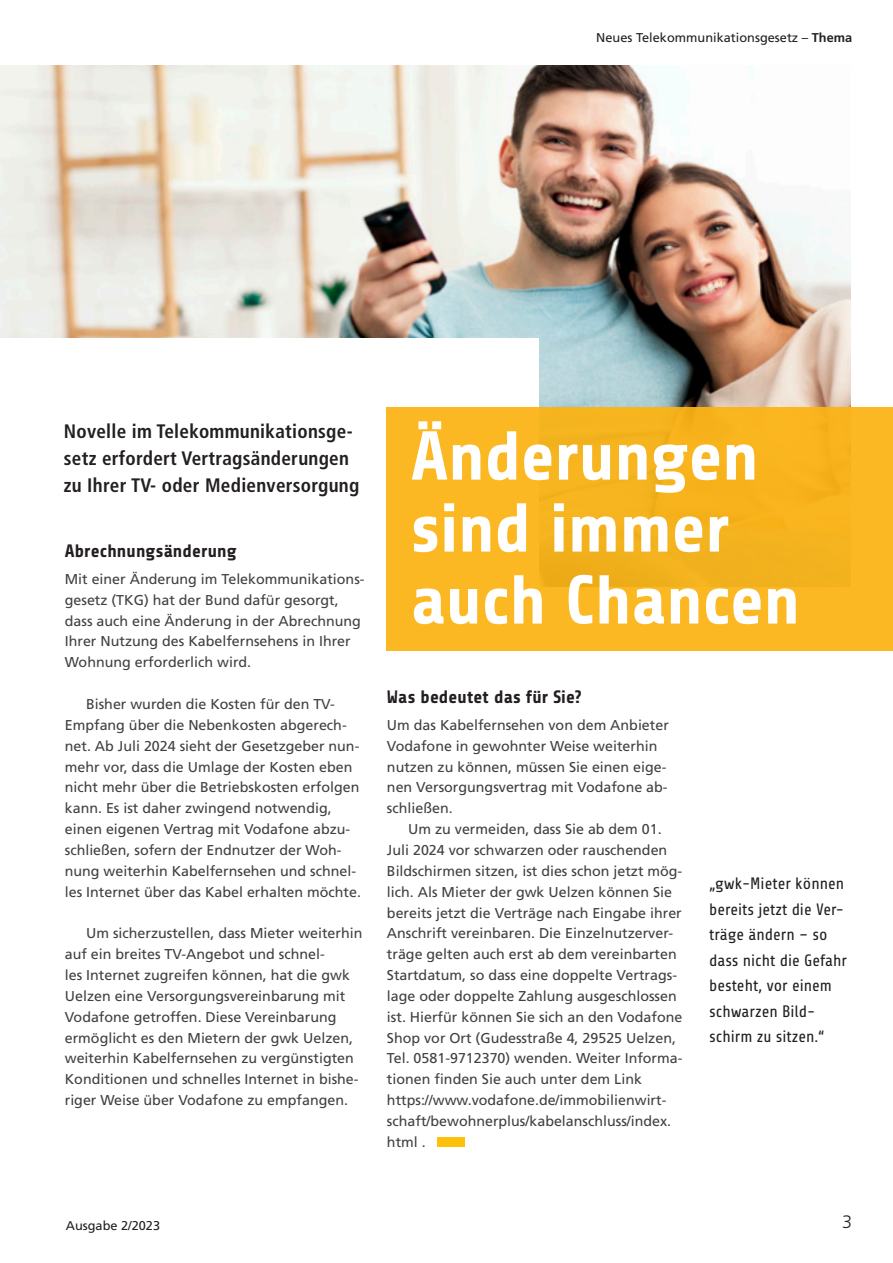
<style>
.page{position:relative;width:893px;height:1263px;background:#fff}
.page>*{position:absolute;margin:0;border:0;box-sizing:border-box;transform-origin:0 0}
.t1{font:69px/72px "Share Bold OSF";color:#fff}
.t2{font:700 condensed 19.5px/27px "Frutiger";letter-spacing:.015em;color:#231f20}
.t3{font:700 18px "Share";letter-spacing:.01em;color:#231f20}
.t4{font:300 18px "Frutiger";color:#231f20}
.t5{font:16.5px/25.5px "Share";color:#231f20}
.t6{font:14.25px/20.9px "Frutiger";color:#404041}
.t7{font:12.75px "Frutiger";color:#231f20}
.s1{font-weight:700}
</style>
<div class="page">
<img style="left:0;top:65px;width:850px;height:342px">
<div style="left:0;top:339px;width:539px;height:856px;background:#fff"></div>
<div style="left:437px;top:1137px;width:27px;height:10px;background:#fec10b"></div>
<div style="left:387px;top:407px;width:506px;height:243px;background:#fcb822"></div>
<p class="t7" style="left:596px;top:30px;width:257px">Neues Telekommunikationsgesetz – <span class="s1">Thema</span></p>
<h2 class="t2" style="left:64px;top:418px;width:297px">Novelle im Telekommunikationsge&shy;setz erfordert Vertragsänderungen zu Ihrer TV- oder Medienversorgung</h2>
<p class="t3" style="left:65px;top:541px;width:173px">Abrechnungsänderung</p>
<p class="t6" style="left:65px;top:568px;width:301px">Mit einer Änderung im Telekommunikations&shy;gesetz (TKG) hat der Bund dafür gesorgt, dass auch eine Änderung in der Abrechnung Ihrer Nutzung des Kabelfernsehens in Ihrer Wohnung erforderlich wird.</p>
<p class="t6" style="left:65px;top:693px;width:298px;text-indent:21px">Bisher wurden die Kosten für den TV-Empfang über die Nebenkosten abgerech&shy;net. Ab Juli 2024 sieht der Gesetzgeber nun&shy;mehr vor, dass die Umlage der Kosten eben nicht mehr über die Betriebskosten erfolgen kann. Es ist daher zwingend notwendig, einen eigenen Vertrag mit Vodafone abzu&shy;schließen, sofern der Endnutzer der Woh&shy;nung weiterhin Kabelfernsehen und schnel&shy;les Internet über das Kabel erhalten möchte.</p>
<p class="t6" style="left:65px;top:923px;width:299px;text-indent:21px">Um sicherzustellen, dass Mieter weiterhin auf ein breites TV-Angebot und schnel-<br>les Internet zugreifen können, hat die gwk Uelzen eine Versorgungsvereinbarung mit Vodafone getroffen. Diese Vereinbarung ermöglicht es den Mietern der gwk Uelzen, weiterhin Kabelfernsehen zu vergünstigten Konditionen und schnelles Internet in bishe&shy;riger Weise über Vodafone zu empfangen.</p>
<h1 class="t1" style="left:411px;top:421px;width:391px">Änderungen sind immer auch Chancen</h1>
<p class="t3" style="left:387px;top:687px;width:196px">Was bedeutet das für Sie?</p>
<p class="t6" style="left:387px;top:714px;width:283px">Um das Kabelfernsehen von dem Anbieter Vodafone in gewohnter Weise weiterhin nutzen zu können, müssen Sie einen eige&shy;nen Versorgungsvertrag mit Vodafone ab&shy;schließen.</p>
<p class="t6" style="left:387px;top:818px;width:297px;text-indent:21px">Um zu vermeiden, dass Sie ab dem 01.<br>Juli 2024 vor schwarzen oder rauschenden Bildschirmen sitzen, ist dies schon jetzt mög&shy;lich. Als Mieter der gwk Uelzen können Sie bereits jetzt die Verträge nach Eingabe ihrer Anschrift vereinbaren. Die Einzelnutzerver&shy;träge gelten auch erst ab dem vereinbarten Startdatum, so dass eine doppelte Vertrags&shy;lage oder doppelte Zahlung ausgeschlossen ist. Hierfür können Sie sich an den Vodafone Shop vor Ort (Gudesstraße 4, 29525 Uelzen, Tel. 0581-9712370) wenden. Weiter Informa&shy;tionen finden Sie auch unter dem Link https://www.vodafone.de/immobilienwirt&shy;schaft/bewohnerplus/kabelanschluss/index. html .</p>
<p class="t5" style="left:709px;top:871px;width:139px">„gwk-Mieter können bereits jetzt die Ver&shy;träge ändern – so dass nicht die Gefahr besteht, vor einem schwarzen Bild&shy;schirm zu sitzen.“</p>
<p class="t7" style="left:66px;top:1218px;width:96px">Ausgabe 2/2023</p>
<p class="t4" style="left:842px;top:1211px;width:12px">3</p>
</div>
